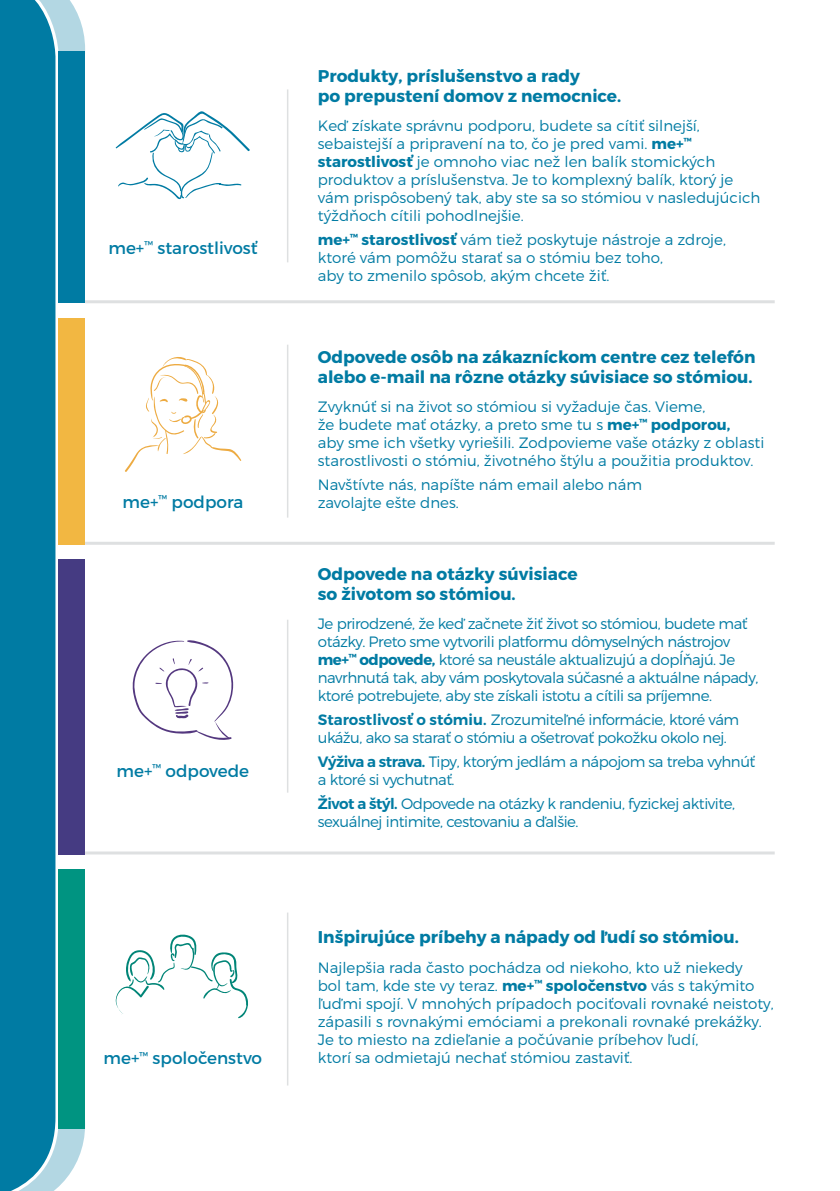
<style>
.page{position:relative;width:840px;height:1191px;background:#fff}
.page>*{position:absolute;margin:0;border:0;box-sizing:border-box;transform-origin:0 0}
.t1{font:700 17px/20.4px "Montserrat";color:#007ba3}
.t2{font:16.8px "Montserrat";color:#007ba3}
.t3{font:300 15px/18px "Montserrat";color:#007ba3}
.t4{font:300 15px/18px "Montserrat";letter-spacing:-.03em;color:#007ba3}
.s1{font-weight:700}
.s2{font-weight:600}
</style>
<div class="page">
<svg style="left:60px;top:1128px;width:25px;height:57px"></svg>
<svg style="left:60px;top:0;width:25px;height:52px"></svg>
<svg style="left:0;top:0;width:60px;height:1191px;background:#0f82a8"></svg>
<hr style="left:86px;top:300px;width:686px;height:3px;background:#92979b">
<hr style="left:86px;top:542px;width:686px;height:3px;background:#92979b">
<hr style="left:86px;top:851px;width:686px;height:3px;background:#92979b">
<hr style="left:287px;top:90px;width:1px;height:172px;background:#92979b">
<hr style="left:287px;top:345px;width:1px;height:172px;background:#92979b">
<hr style="left:287px;top:620px;width:1px;height:172px;background:#92979b">
<hr style="left:287px;top:913px;width:1px;height:171px;background:#92979b">
<div style="left:58px;top:52px;width:27px;height:251px;background:#007ba3"></div>
<svg style="left:115px;top:111px;width:135px;height:89px"></svg>
<div style="left:58px;top:318px;width:27px;height:227px;background:#f2b742"></div>
<svg style="left:125px;top:357px;width:116px;height:115px"></svg>
<div style="left:58px;top:559px;width:27px;height:295px;background:#453b82"></div>
<svg style="left:132px;top:640px;width:101px;height:100px"></svg>
<div style="left:58px;top:869px;width:27px;height:259px;background:#009481"></div>
<svg style="left:115px;top:934px;width:133px;height:84px"></svg>
<p class="t2" style="left:108px;top:238px;width:150px">me+<sup>™</sup> starostlivosť</p>
<p class="t2" style="left:122px;top:492px;width:122px">me+<sup>™</sup> podpora</p>
<p class="t2" style="left:117px;top:760px;width:134px">me+<sup>™</sup> odpovede</p>
<p class="t2" style="left:104px;top:1047px;width:160px">me+<sup>™</sup> spoločenstvo</p>
<p class="t1" style="left:317px;top:66px;width:305px">Produkty, príslušenstvo a rady<br>po prepustení domov z nemocnice.</p>
<p class="t3" style="left:317px;top:117px;width:444px">Keď získate správnu podporu, budete sa cítiť silnejší, sebaistejší a pripravení na to, čo je pred vami. <span class="s1">me+</span><sup>™ </sup><span class="s1">starostlivosť</span> je omnoho viac než len balík stomických produktov a príslušenstva. Je to komplexný balík, ktorý je vám prispôsobený tak, aby ste sa so stómiou v nasledujúcich týždňoch cítili pohodlnejšie.</p>
<p class="t3" style="left:317px;top:230px;width:409px"><span class="s1">me+</span><sup>™</sup> <span class="s1">starostlivosť</span> vám tiež poskytuje nástroje a zdroje, ktoré vám pomôžu starať sa o stómiu bez toho,<br>aby to zmenilo spôsob, akým chcete žiť.</p>
<p class="t1" style="left:317px;top:346px;width:439px">Odpovede osôb na zákazníckom centre cez telefón alebo e-mail na rôzne otázky súvisiace so stómiou.</p>
<p class="t3" style="left:317px;top:398px;width:448px">Zvyknúť si na život so stómiou si vyžaduje čas. Vieme,<br>že budete mať otázky, a preto sme tu s <span class="s1">me+</span><sup>™</sup> <span class="s1">podporou,<br></span>aby sme ich všetky vyriešili. Zodpovieme vaše otázky z oblasti starostlivosti o stómiu, životného štýlu a použitia produktov.</p>
<p class="t3" style="left:317px;top:475px;width:325px">Navštívte nás, napíšte nám email alebo nám zavolajte ešte dnes.</p>
<p class="t1" style="left:317px;top:564px;width:261px">Odpovede na otázky súvisiace so životom so stómiou.</p>
<p class="t4" style="left:317px;top:615px;width:442px">Je prirodzené, že keď začnete žiť život so stómiou, budete mať otázky. Preto sme vytvorili platformu dômyselných nástrojov <span class="s1">me+</span><sup>™</sup> <span class="s1">odpovede,</span> ktoré sa neustále aktualizujú a dopĺňajú. Je navrhnutá tak, aby vám poskytovala súčasné a aktuálne nápady, ktoré potrebujete, aby ste získali istotu a cítili sa príjemne.</p>
<p class="t4" style="left:317px;top:710px;width:423px"><span class="s2">Starostlivosť o stómiu.</span> Zrozumiteľné informácie, ktoré vám ukážu, ako sa starať o stómiu a ošetrovať pokožku okolo nej.</p>
<p class="t4" style="left:317px;top:752px;width:438px"><span class="s2">Výživa a strava.</span> Tipy, ktorým jedlám a nápojom sa treba vyhnúť a ktoré si vychutnať.</p>
<p class="t4" style="left:317px;top:794px;width:418px"><span class="s2">Život a štýl.</span> Odpovede na otázky k randeniu, fyzickej aktivite, sexuálnej intimite, cestovaniu a ďalšie.</p>
<p class="t1" style="left:317px;top:927px;width:422px">Inšpirujúce príbehy a nápady od ľudí so stómiou.</p>
<p class="t3" style="left:317px;top:958px;width:457px">Najlepšia rada často pochádza od niekoho, kto už niekedy<br>bol tam, kde ste vy teraz. <span class="s1">me+</span><sup>™</sup> <span class="s1">spoločenstvo</span> vás s takýmito ľuďmi spojí. V mnohých prípadoch pociťovali rovnaké neistoty, zápasili s rovnakými emóciami a prekonali rovnaké prekážky.<br>Je to miesto na zdieľanie a počúvanie príbehov ľudí,<br>ktorí sa odmietajú nechať stómiou zastaviť.</p>
</div>
